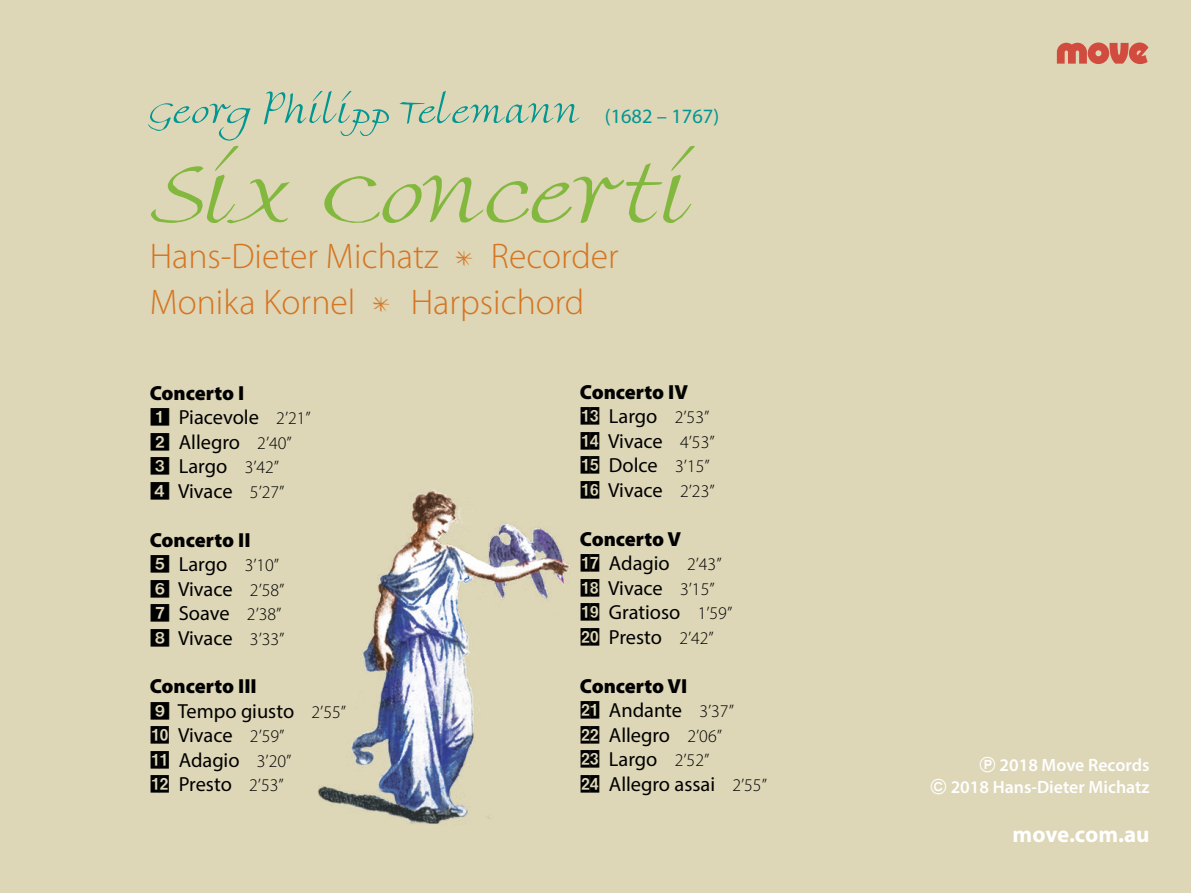
<style>
.page{position:relative;width:1191px;height:893px;background:#ddd6b7}
.page>*{position:absolute;margin:0;border:0;box-sizing:border-box;transform-origin:0 0}
.t1{font:300 122.4px "Ambiente Script S Si";letter-spacing:-.04em;color:#83b83e}
.t2{font:300 51px "Ambiente Script S Si";letter-spacing:-.02em;color:#009692}
.t3{font:300 35.7px/45.9px "Myriad Pro";color:#d57521}
.t4{font:700 22.95px "Myriad Pro";letter-spacing:-.005em;color:#fff}
.t5{font:20.4px/24.5px "Myriad Pro";color:#000}
.t6{font:20.4px "Myriad Pro";color:#009692}
.t7{font:600 17.85px/21.5px "Myriad Pro";color:#fff;text-align:right}
.s1{font-family:"Ambiente Script S Si";font-size:45.9px}
.s2{font-weight:900}
.s3{font-family:"Format Pi One S Si"}
.s4{font-weight:300;font-size:17.85px}
.s5{font-family:"Format Pi Two S Si";font-weight:400}
</style>
<div class="page">
<svg style="left:1056px;top:43px;width:92px;height:21px"></svg>
<img style="left:318px;top:489px;width:252px;height:335px">
<h2 class="t2" style="left:150px;top:75px;width:433px">Georg Philipp Telemann</h2>
<p class="t6" style="left:605px;top:103px;width:116px">(1682 – 1767)</p>
<h1 class="t1" style="left:150px;top:108px;width:549px">Six Concerti</h1>
<h3 class="t3" style="left:150px;top:234px;width:470px">Hans-Dieter Michatz <span class="s1">*</span> Recorder<br>Monika Kornel <span class="s1">*</span> Harpsichord</h3>
<p class="t5" style="left:150px;top:380px;width:163px"><span class="s2">Concerto I<br></span><span class="s3">1</span> Piacevole <span class="s4">2’21”<br></span><span class="s3">2</span> Allegro <span class="s4">2’40”<br></span><span class="s3">3</span> Largo <span class="s4">3’42”<br></span><span class="s3">4</span> Vivace <span class="s4">5’27”</span></p>
<p class="t5" style="left:150px;top:527px;width:136px"><span class="s2">Concerto II<br></span><span class="s3">5</span> Largo <span class="s4">3’10”<br></span><span class="s3">6</span> Vivace <span class="s4">2’58”<br></span><span class="s3">7</span> Soave <span class="s4">2’38”<br></span><span class="s3">8</span> Vivace <span class="s4">3’33”</span></p>
<p class="t5" style="left:150px;top:674px;width:198px"><span class="s2">Concerto III<br></span><span class="s3">9</span> Tempo giusto <span class="s4">2’55”<br></span><span class="s3">Q0</span> Vivace <span class="s4">2’59”<br></span><span class="s3">QA</span> Adagio <span class="s4">3’20”<br></span><span class="s3">QS</span> Presto <span class="s4">2’53”</span></p>
<p class="t5" style="left:580px;top:380px;width:136px"><span class="s2">Concerto IV<br></span><span class="s3">QD</span> Largo <span class="s4">2’53”<br></span><span class="s3">QF</span> Vivace <span class="s4">4’53”<br></span><span class="s3">QG</span> Dolce <span class="s4">3’15”<br></span><span class="s3">QH</span> Vivace <span class="s4">2’23”</span></p>
<p class="t5" style="left:580px;top:526px;width:154px"><span class="s2">Concerto V<br></span><span class="s3">QJ</span> Adagio <span class="s4">2’43”<br></span><span class="s3">QK</span> Vivace <span class="s4">3’15”<br></span><span class="s3">QL</span> Gratioso <span class="s4">1’59”<br></span><span class="s3">W0</span> Presto <span class="s4">2’42”</span></p>
<p class="t5" style="left:580px;top:673px;width:189px"><span class="s2">Concerto VI<br></span><span class="s3">WA</span> Andante <span class="s4">3’37”<br></span><span class="s3">WS</span> Allegro <span class="s4">2’06”<br></span><span class="s3">WD</span> Largo <span class="s4">2’52”<br></span><span class="s3">WF</span> Allegro assai <span class="s4">2’55”</span></p>
<p class="t7" style="left:930px;top:754px;width:221px"><span class="s5">P</span> 2018 Move Records<br><span class="s5">C</span> 2018 Hans-Dieter Michatz</p>
<p class="t4" style="left:1012px;top:819px;width:138px">move.com.au</p>
</div>
